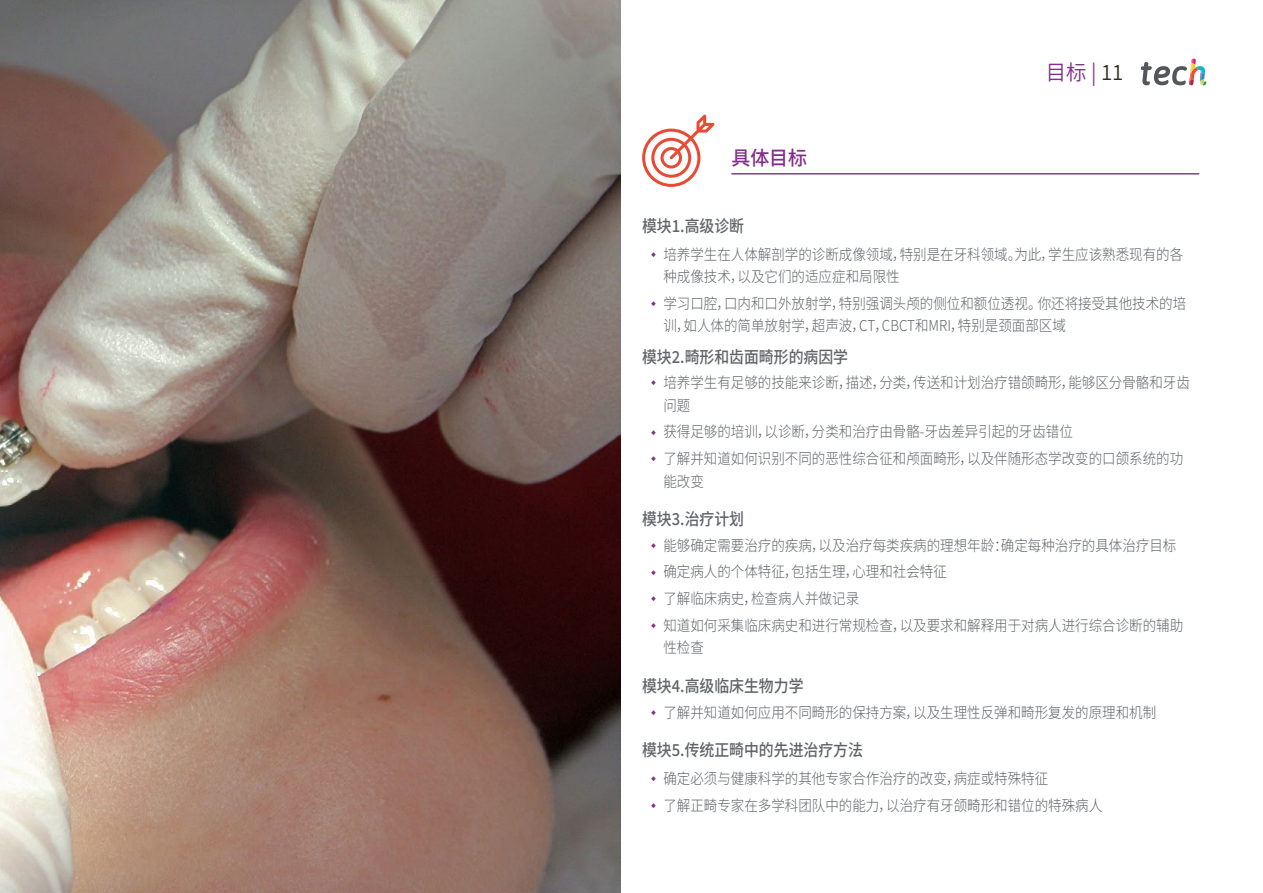
<style>
.page{position:relative;width:1263px;height:893px;background:#fff}
.page>*{position:absolute;margin:0;border:0;box-sizing:border-box;transform-origin:0 0}
.t1{font:21px "Source Han Sans CN";color:#813089}
.t2{font:500 19.5px "Source Han Sans CN";color:#813089}
.t3{font:500 16.5px "Source Han Sans CN";color:#61646a;scale:.9 1}
.t4{font:300 15px/26.7px "Source Han Sans CN";color:#61646a;scale:.9 1}
.s1{color:#312e20}
</style>
<div class="page">
<svg style="left:1141px;top:59px;width:65px;height:27px"></svg>
<svg style="left:642px;top:115px;width:72px;height:72px"></svg>
<hr style="left:731px;top:173px;width:468px;height:1px;background:#813089">
<img style="left:0;top:0;width:621px;height:893px">
<h2 class="t2" style="left:731px;top:147px;width:77px">具体目标</h2>
<h1 class="t1" style="left:1046px;top:61px;width:79px">目标 | <span class="s1">11</span></h1>
<p class="t3" style="left:642px;top:217px;width:115px">模块1.高级诊断</p>
<p class="t4" style="left:663px;top:243px;width:579px;line-height:22.5px">培养学生在人体解剖学的诊断成像领域，特别是在牙科领域。为此，学生应该熟悉现有的各种成像技术，以及它们的适应症和局限性</p>
<p class="t4" style="left:663px;top:292px;width:582px;line-height:22.5px">学习口腔，口内和口外放射学，特别强调头颅的侧位和额位透视。你还将接受其他技术的培训，如人体的简单放射学，超声波，CT，CBCT和MRI，特别是颈面部区域</p>
<p class="t3" style="left:642px;top:347px;width:230px">模块2.畸形和齿面畸形的病因学</p>
<p class="t4" style="left:663px;top:372px;width:586px;line-height:22.5px">培养学生有足够的技能来诊断，描述，分类，传送和计划治疗错颌畸形，能够区分骨骼和牙齿问题</p>
<p class="t4" style="left:663px;top:419px;width:579px">获得足够的培训，以诊断，分类和治疗由骨骼-牙齿差异引起的牙齿错位<br>了解并知道如何识别不同的恶性综合征和颅面畸形，以及伴随形态学改变的口颌系统的功</p>
<p class="t4" style="left:663px;top:468px;width:46px">能改变</p>
<p class="t3" style="left:642px;top:510px;width:115px">模块3.治疗计划</p>
<p class="t4" style="left:663px;top:532px;width:579px">能够确定需要治疗的疾病，以及治疗每类疾病的理想年龄：确定每种治疗的具体治疗目标确定病人的个体特征，包括生理，心理和社会特征<br>了解临床病史，检查病人并做记录<br>知道如何采集临床病史和进行常规检查，以及要求和解释用于对病人进行综合诊断的辅助</p>
<p class="t4" style="left:663px;top:635px;width:46px">性检查</p>
<p class="t3" style="left:642px;top:677px;width:181px">模块4.高级临床生物力学</p>
<p class="t4" style="left:663px;top:699px;width:549px">了解并知道如何应用不同畸形的保持方案，以及生理性反弹和畸形复发的原理和机制</p>
<p class="t3" style="left:642px;top:741px;width:247px">模块5.传统正畸中的先进治疗方法</p>
<p class="t4" style="left:663px;top:765px;width:489px">确定必须与健康科学的其他专家合作治疗的改变，病症或特殊特征<br>了解正畸专家在多学科团队中的能力，以治疗有牙颌畸形和错位的特殊病人</p>
</div>
